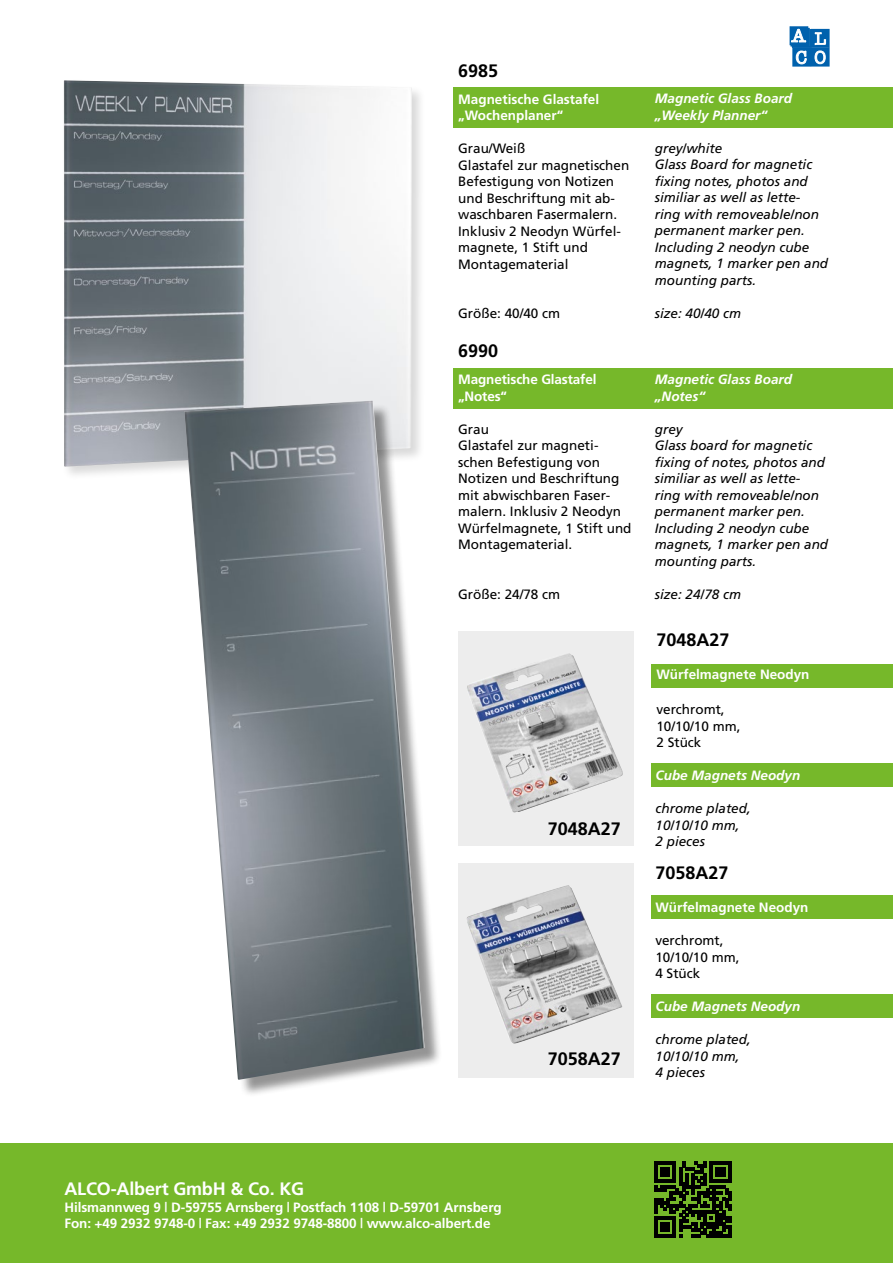
<style>
.page{position:relative;width:893px;height:1263px;background:#fff}
.page>*{position:absolute;margin:0;border:0;box-sizing:border-box;transform-origin:0 0}
.t1{font:700 18px "Frutiger";color:#000}
.t2{font:700 18px "Frutiger";letter-spacing:-.01em;color:#fff}
.t3{font:italic 13.5px/16.5px "Frutiger";color:#000}
.t4{font:13.5px/16.5px "Frutiger";color:#000}
.t5{font:700 13.5px/16.5px "Frutiger";letter-spacing:-.01em;color:#fff}
.t6{font:italic 700 13.5px/16.5px "Frutiger";color:#fff}
</style>
<div class="page">
<div style="left:651px;top:763px;width:242px;height:24px;background:#76b82a"></div>
<div style="left:651px;top:995px;width:242px;height:23px;background:#76b82a"></div>
<div style="left:651px;top:664px;width:242px;height:24px;background:#76b82a"></div>
<div style="left:651px;top:895px;width:242px;height:24px;background:#76b82a"></div>
<div style="left:458px;top:863px;width:176px;height:214px;background:#ededed"></div>
<img style="left:467px;top:885px;width:155px;height:158px">
<div style="left:458px;top:631px;width:176px;height:215px;background:#ededed"></div>
<img style="left:467px;top:653px;width:156px;height:160px">
<div style="left:454px;top:368px;width:439px;height:40px;background:#76b82a"></div>
<div style="left:0;top:1143px;width:893px;height:120px;background:#76b82a"></div>
<div style="left:454px;top:87px;width:439px;height:41px;background:#76b82a"></div>
<div style="left:62px;top:79px;width:364px;height:401px;background:#000;opacity:.15"></div>
<img style="left:64px;top:80px;width:348px;height:387px">
<div style="left:187px;top:403px;width:256px;height:695px;background:#000;opacity:.42"></div>
<img style="left:184px;top:401px;width:241px;height:679px">
<svg style="left:654px;top:1161px;width:77px;height:77px"></svg>
<svg style="left:826px;top:31px;width:1px;height:14px"></svg>
<div style="left:811px;top:29px;width:18px;height:18px;border:1px solid #0061ad"></div>
<div style="left:811px;top:48px;width:18px;height:18px;background:#0061ad"></div>
<div style="left:793px;top:48px;width:18px;height:18px;border:1px solid #0061ad"></div>
<div style="left:790px;top:27px;width:18px;height:18px;border:1px solid #0061ad"></div>
<svg style="left:791px;top:28px;width:35px;height:36px"></svg>
<h1 class="t1" style="left:458px;top:60px;width:42px">6985</h1>
<p class="t5" style="left:458px;top:90px;width:143px">Magnetische Glastafel „Wochenplaner“</p>
<p class="t4" style="left:458px;top:140px;width:173px">Grau/Weiß<br>Glastafel zur magnetischen<br>Befestigung von Notizen und Beschriftung mit ab&shy;waschbaren Fasermalern.<br>Inklusiv 2 Neodyn Würfel&shy;magnete, 1 Stift und<br>Montagematerial</p>
<p class="t4" style="left:458px;top:305px;width:104px">Größe: 40/40 cm</p>
<h1 class="t1" style="left:458px;top:340px;width:42px">6990</h1>
<p class="t5" style="left:458px;top:371px;width:140px">Magnetische Glastafel „Notes“</p>
<p class="t4" style="left:458px;top:420px;width:175px">Grau<br>Glastafel zur magneti&shy;schen Befestigung von<br>Notizen und Beschriftung mit abwischbaren Faser&shy;malern. Inklusiv 2 Neodyn<br>Würfelmagnete, 1 Stift und<br>Montagematerial.</p>
<p class="t4" style="left:458px;top:585px;width:104px">Größe: 24/78 cm</p>
<h1 class="t1" style="left:548px;top:818px;width:75px">7048A27</h1>
<h1 class="t1" style="left:548px;top:1048px;width:75px">7058A27</h1>
<p class="t6" style="left:655px;top:90px;width:139px">Magnetic Glass Board „Weekly Planner“</p>
<p class="t3" style="left:655px;top:140px;width:175px">grey/white<br>Glass Board for magnetic fixing notes, photos and similiar as well as lette&shy;ring with removeable/non permanent marker pen.<br>Including 2 neodyn cube magnets, 1 marker pen and mounting parts.</p>
<p class="t3" style="left:655px;top:305px;width:88px">size: 40/40 cm</p>
<p class="t6" style="left:655px;top:371px;width:139px">Magnetic Glass Board „Notes“</p>
<p class="t3" style="left:655px;top:420px;width:175px">grey<br>Glass board for magnetic fixing of notes, photos and similiar as well as lette&shy;ring with removeable/non permanent marker pen.<br>Including 2 neodyn cube magnets, 1 marker pen and mounting parts.</p>
<p class="t3" style="left:655px;top:585px;width:88px">size: 24/78 cm</p>
<h1 class="t1" style="left:656px;top:630px;width:75px">7048A27</h1>
<p class="t5" style="left:656px;top:666px;width:155px">Würfelmagnete Neodyn</p>
<p class="t4" style="left:656px;top:701px;width:86px">verchromt,<br>10/10/10 mm,<br>2 Stück</p>
<p class="t6" style="left:655px;top:767px;width:146px">Cube Magnets Neodyn</p>
<p class="t3" style="left:655px;top:800px;width:97px">chrome plated,<br>10/10/10 mm,<br>2 pieces</p>
<h1 class="t1" style="left:655px;top:862px;width:75px">7058A27</h1>
<p class="t5" style="left:655px;top:899px;width:155px">Würfelmagnete Neodyn</p>
<p class="t4" style="left:655px;top:932px;width:86px">verchromt,<br>10/10/10 mm,<br>4 Stück</p>
<p class="t6" style="left:655px;top:998px;width:146px">Cube Magnets Neodyn</p>
<p class="t3" style="left:655px;top:1031px;width:97px">chrome plated,<br>10/10/10 mm,<br>4 pieces</p>
<h1 class="t2" style="left:64px;top:1178px;width:241px">ALCO-Albert GmbH &amp; Co. KG</h1>
<p class="t5" style="left:64px;top:1198px;width:439px">Hilsmannweg 9 | D-59755 Arnsberg | Postfach 1108 | D-59701 Arnsberg<br>Fon: +49 2932 9748-0 | Fax: +49 2932 9748-8800 | www.alco-albert.de</p>
</div>
